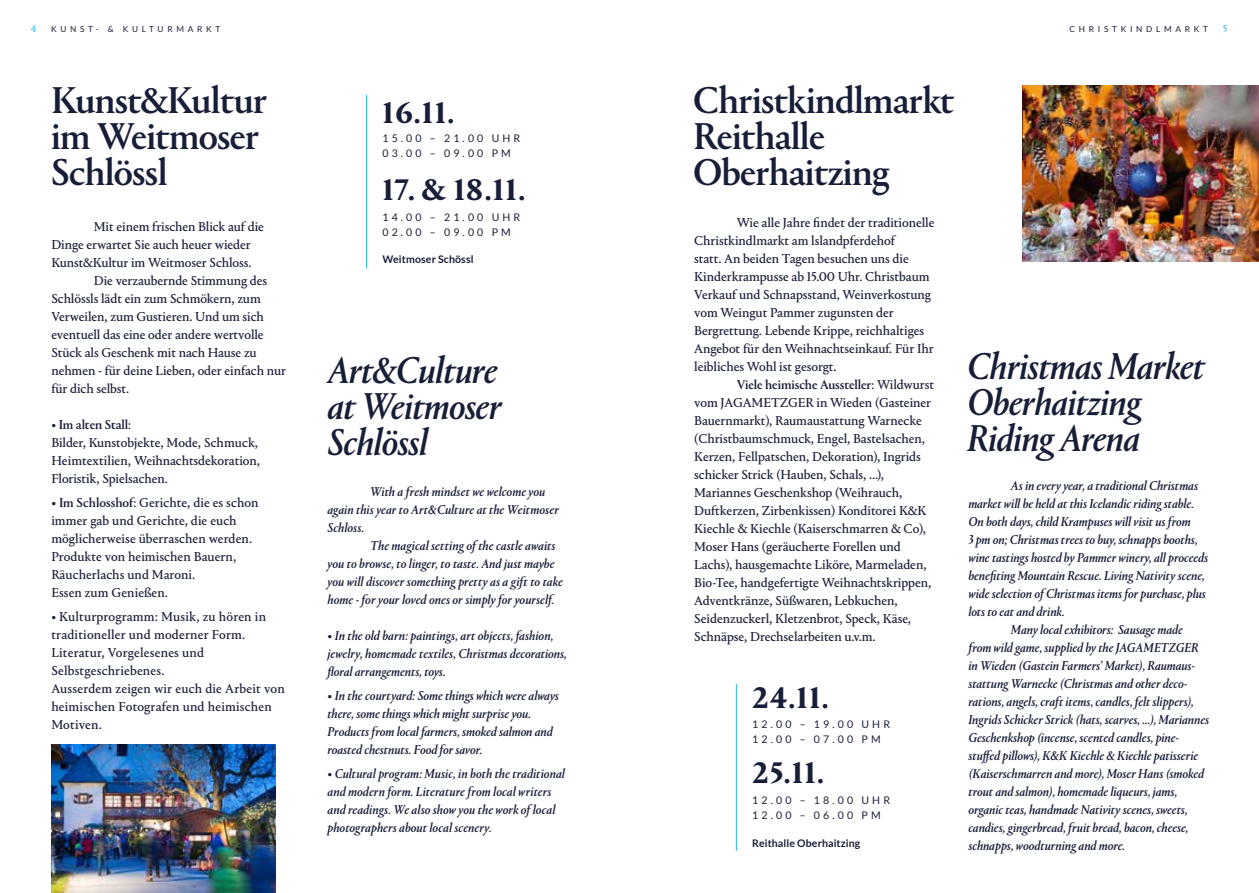
<style>
.page{position:relative;width:1259px;height:893px;background:#fff}
.page>*{position:absolute;margin:0;border:0;box-sizing:border-box;transform-origin:0 0}
.t1{font:italic 500 39px/36px "Portrait LF";letter-spacing:-.02em;color:#181e38;text-align:justify}
.t2{font:500 39px/36px "Portrait LF";letter-spacing:-.02em;color:#181e38}
.t3{font:700 31.2px "Portrait LF";letter-spacing:.06em;color:#181e38}
.t4{font:italic 500 13.5px/18px "Portrait LF";letter-spacing:-.005em;color:#181e38}
.t5{font:13.5px/18px "Portrait Text LF Regular 2";letter-spacing:-.01em;color:#181e38}
.t6{font:13.5px/18px "Portrait Text LF Regular 2";letter-spacing:.01em;color:#181e38}
.t7{font:500 13.5px "Portrait LF";letter-spacing:-.01em;color:#181e38}
.t8{font:10.5px/15px "Lato";letter-spacing:.3em;color:#181e38}
.t9{font:700 10.5px "Lato";letter-spacing:.01em;color:#181e38}
.t10{font:10.5px "Portrait Text LF";color:#29bdef}
.t11{font:8.25px "Lato";letter-spacing:.45em;color:#181e38}
.s1{font-family:"Portrait LF";font-weight:500}
.s2{font-family:"Portrait Text LF Regular 2";font-weight:400}
</style>
<div class="page">
<hr style="left:366px;top:95px;width:1px;height:173px;background:#29bdef">
<hr style="left:736px;top:684px;width:1px;height:167px;background:#29bdef">
<img style="left:1023px;top:85px;width:236px;height:176px">
<img style="left:51px;top:744px;width:224px;height:149px">
<p class="t10" style="left:31px;top:21px;width:7px">4</p>
<p class="t11" style="left:51px;top:24px;width:171px">KUNST- &amp; KULTURMARKT</p>
<p class="t11" style="left:1069px;top:24px;width:140px">CHRISTKINDLMARKT</p>
<p class="t10" style="left:1223px;top:21px;width:6px">5</p>
<h1 class="t2" style="left:51px;top:81px;width:218px">Kunst&amp;Kultur im Weitmoser<br>Schlössl</h1>
<p class="t5" style="left:94px;top:217px;width:172px">Mit einem frischen Blick auf die</p>
<p class="t5" style="left:51px;top:235px;width:201px">Dinge erwartet Sie auch heuer wieder</p>
<p class="t5" style="left:51px;top:253px;width:202px">Kunst&amp;Kultur im Weitmoser Schloss.</p>
<p class="t5" style="left:94px;top:271px;width:175px">Die verzaubernde Stimmung des</p>
<p class="t5" style="left:51px;top:289px;width:211px">Schlössls lädt ein zum Schmökern, zum</p>
<p class="t5" style="left:51px;top:307px;width:214px">Verweilen, zum Gustieren. Und um sich</p>
<p class="t5" style="left:51px;top:325px;width:214px">eventuell das eine oder andere wertvolle</p>
<p class="t5" style="left:51px;top:343px;width:207px">Stück als Geschenk mit nach Hause zu</p>
<p class="t5" style="left:51px;top:361px;width:236px">nehmen - für deine Lieben, oder einfach nur</p>
<p class="t5" style="left:51px;top:379px;width:79px">für dich selbst.</p>
<p class="t7" style="left:51px;top:416px;width:81px">• Im alten Stall:</p>
<p class="t5" style="left:51px;top:433px;width:210px">Bilder, Kunstobjekte, Mode, Schmuck,<br>Heimtextilien, Weihnachtsdekoration,<br>Floristik, Spielsachen.</p>
<p class="t5" style="left:51px;top:493px;width:209px"><span class="s1">• Im Schlosshof:</span> Gerichte, die es schon immer gab und Gerichte, die euch möglicherweise überraschen werden.<br>Produkte von heimischen Bauern,<br>Räucherlachs und Maroni.<br>Essen zum Genießen.</p>
<p class="t6" style="left:51px;top:607px;width:235px"><span class="s1">•</span> Kulturprogramm: Musik, zu hören in traditioneller und moderner Form.<br>Literatur, Vorgelesenes und<br>Selbstgeschriebenes.<br>Ausserdem zeigen wir euch die Arbeit von heimischen Fotografen und heimischen<br>Motiven.</p>
<h2 class="t3" style="left:383px;top:91px;width:73px">16.11.</h2>
<p class="t8" style="left:382px;top:131px;width:139px">15.00 – 21.00 UHR<br>03.00 – 09.00 PM</p>
<h2 class="t3" style="left:383px;top:168px;width:144px">17. &amp; 18.11.</h2>
<h1 class="t2" style="left:693px;top:81px;width:263px">Christkindlmarkt<br>Reithalle<br>Oberhaitzing</h1>
<p class="t8" style="left:382px;top:210px;width:139px">14.00 – 21.00 UHR<br>02.00 – 09.00 PM</p>
<p class="t5" style="left:694px;top:213px;width:242px;text-indent:43px">Wie alle Jahre findet der traditionelle Christkindlmarkt am lslandpferdehof<br>statt. An beiden Tagen besuchen uns die Kinderkrampusse ab 15.00 Uhr. Christbaum Verkauf und Schnapsstand‚ Weinverkostung vom Weingut Pammer zugunsten der Bergrettung. Lebende Krippe, reichhaltiges Angebot für den Weihnachtseinkauf. Für Ihr leibliches Wohl ist gesorgt.</p>
<p class="t7" style="left:737px;top:375px;width:199px">Viele heimische Aussteller: <span class="s2">Wildwurst</span></p>
<p class="t5" style="left:694px;top:393px;width:239px">vom JAGAMETZGER in Wieden (Gasteiner Bauernmarkt), Raumaustattung Warnecke (Christbaumschmuck, Engel, Bastelsachen, Kerzen, Fellpatschen, Dekoration), Ingrids schicker Strick (Hauben, Schals, ...), Mariannes Geschenkshop (Weihrauch, Duftkerzen, Zirbenkissen) Konditorei K&amp;K Kiechle &amp; Kiechle (Kaiserschmarren &amp; Co), Moser Hans (geräucherte Forellen und Lachs), hausgemachte Liköre, Marmeladen, Bio-Tee, handgefertigte Weihnachtskrippen, Adventkränze, Süßwaren, Lebkuchen, Seidenzuckerl, Kletzenbrot, Speck, Käse, Schnäpse, Drechselarbeiten u.v.m.</p>
<p class="t9" style="left:382px;top:253px;width:93px">Weitmoser Schössl</p>
<h1 class="t1" style="left:327px;top:351px;width:176px">Art&amp;Culture at Weitmoser Schlössl</h1>
<h1 class="t1" style="left:967px;top:347px;width:240px;text-align:left">Christmas Market<br>Oberhaitzing<br>Riding Arena</h1>
<p class="t4" style="left:1011px;top:476px;width:189px">As in every year, a traditional Christmas</p>
<p class="t4" style="left:968px;top:494px;width:227px">market will be held at this Icelandic riding stable.</p>
<p class="t4" style="left:968px;top:512px;width:224px">On both days, child Krampuses will visit us from</p>
<p class="t4" style="left:968px;top:530px;width:231px">3 pm on; Christmas trees to buy, schnapps booths,</p>
<p class="t4" style="left:968px;top:548px;width:241px">wine tastings hosted by Pammer winery, all proceeds</p>
<p class="t4" style="left:968px;top:566px;width:238px">benefiting Mountain Rescue. Living Nativity scene,</p>
<p class="t4" style="left:968px;top:584px;width:239px">wide selection of Christmas items for purchase, plus</p>
<p class="t4" style="left:968px;top:602px;width:98px">lots to eat and drink.</p>
<p class="t4" style="left:1011px;top:620px;width:173px">Many local exhibitors: Sausage made</p>
<p class="t4" style="left:968px;top:638px;width:232px">from wild game, supplied by the JAGAMETZGER</p>
<p class="t4" style="left:968px;top:656px;width:225px">in Wieden (Gastein Farmers’ Market), Raumaus-----</p>
<p class="t4" style="left:968px;top:674px;width:219px">stattung Warnecke (Christmas and other deco-</p>
<p class="t4" style="left:968px;top:692px;width:227px">rations, angels, craft items, candles, felt slippers),</p>
<p class="t4" style="left:968px;top:710px;width:242px">Ingrids Schicker Strick (hats, scarves, ...), Mariannes</p>
<p class="t4" style="left:968px;top:728px;width:212px">Geschenkshop (incense, scented candles, pine-</p>
<p class="t4" style="left:968px;top:746px;width:231px">stuffed pillows), K&amp;K Kiechle &amp; Kiechle patisserie</p>
<p class="t4" style="left:968px;top:764px;width:237px">(Kaiserschmarren and more), Moser Hans (smoked</p>
<p class="t4" style="left:968px;top:782px;width:210px">trout and salmon), homemade liqueurs, jams,</p>
<p class="t4" style="left:968px;top:800px;width:221px">organic teas, handmade Nativity scenes, sweets,</p>
<p class="t4" style="left:968px;top:818px;width:222px">candies, gingerbread, fruit bread, bacon, cheese,</p>
<p class="t4" style="left:968px;top:836px;width:158px">schnapps, woodturning and more.</p>
<p class="t4" style="left:327px;top:482px;width:233px;text-indent:43px">With a fresh mindset we welcome you again this year to Art&amp;Culture at the Weitmoser<br>Schloss.</p>
<p class="t4" style="left:327px;top:536px;width:237px;text-indent:43px">The magical setting of the castle awaits you to browse, to linger, to taste. And just maybe you will discover something pretty as a gift to take home - for your loved ones or simply for yourself.</p>
<p class="t4" style="left:327px;top:626px;width:241px">• In the old barn: paintings, art objects, fashion, jewelry, homemade textiles, Christmas decorations, floral arrangements, toys.</p>
<p class="t4" style="left:327px;top:686px;width:233px">• In the courtyard: Some things which were always there, some things which might surprise you.<br>Products from local farmers, smoked salmon and roasted chestnuts. Food for savor.</p>
<p class="t4" style="left:327px;top:764px;width:239px">• Cultural program: Music, in both the traditional and modern form. Literature from local writers and readings. We also show you the work of local photographers about local scenery.</p>
<h2 class="t3" style="left:752px;top:676px;width:78px">24.11.</h2>
<p class="t8" style="left:752px;top:717px;width:139px">12.00 – 19.00 UHR<br>12.00 – 07.00 PM</p>
<h2 class="t3" style="left:752px;top:751px;width:73px">25.11.</h2>
<p class="t8" style="left:752px;top:792px;width:139px">12.00 – 18.00 UHR<br>12.00 – 06.00 PM</p>
<p class="t9" style="left:752px;top:838px;width:110px">Reithalle Oberhaitzing</p>
</div>
